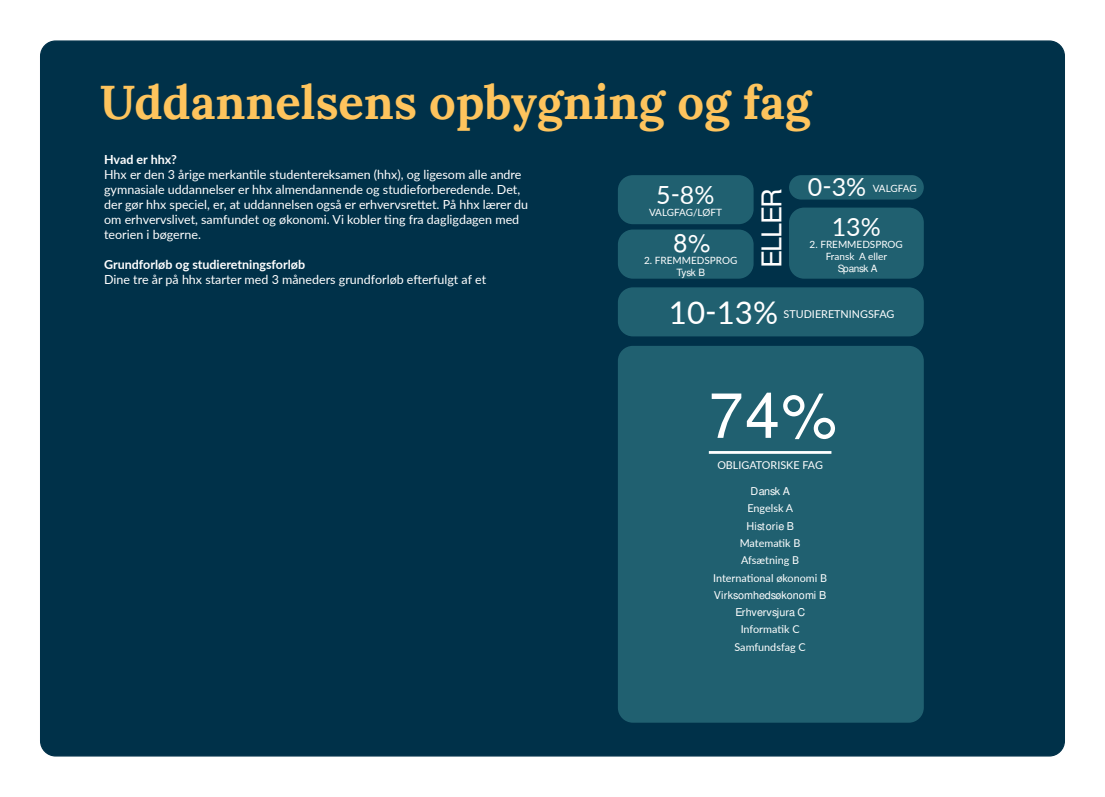
<style>
.page{position:relative;width:1105px;height:797px;background:#fff}
.page>*{position:absolute;margin:0;border:0;box-sizing:border-box;transform-origin:0 0}
.t1{font:62.5px "Lato";color:#fff}
.t2{font:700 47.25px "Lora";color:#fec45d}
.t3{font:31.25px "Lato";color:#fff}
.t4{font:27.25px "Lato";letter-spacing:-.065em;color:#fff}
.t5{font:25px "Lato";color:#fff}
.t6{font:12.5px/15px "Lato";color:#fff}
.t7{font:700 12.5px "Lato";color:#fff}
.t8{font:10.75px/17.2px "Lato";color:#fff;text-align:center}
.t9{font:10px/12px "Lato";color:#fff;text-align:center}
.t10{font:10px "Lato";letter-spacing:-.02em;color:#fff}
.t11{font:10px "Lato";letter-spacing:-.025em;color:#fff}
</style>
<div class="page">
<div style="left:41px;top:41px;width:1023px;height:715px;background:#003149;border-radius:15px"></div>
<div style="left:618px;top:346px;width:306px;height:376px;background:#206070;border-radius:15px"></div>
<div style="left:618px;top:229px;width:136px;height:50px;background:#206070;border-radius:15px"></div>
<div style="left:789px;top:207px;width:135px;height:72px;background:#206070;border-radius:15px"></div>
<div style="left:618px;top:287px;width:306px;height:49px;background:#206070;border-radius:15px"></div>
<div style="left:789px;top:175px;width:135px;height:24px;background:#206070;border-radius:12px"></div>
<div style="left:618px;top:175px;width:136px;height:49px;background:#206070;border-radius:15px"></div>
<hr style="left:709px;top:451px;width:122px;height:3px;background:#fff">
<h2 class="t2" style="left:100px;top:83px;width:713px">Uddannelsens opbygning og fag</h2>
<p class="t7" style="left:104px;top:150px;width:74px">Hvad er hhx?</p>
<p class="t6" style="left:104px;top:166px;width:425px">Hhx er den 3 årige merkan琀椀le studentereksamen (hhx), og ligesom alle andre gymnasiale uddannelser er hhx almendannende og studieforberedende. Det, der gør hhx speciel, er, at uddannelsen også er erhvervsre琀琀et. På hhx lærer du om erhvervslivet, samfundet og økonomi. Vi kobler 琀椀ng fra dagligdagen med teorien i bøgerne.</p>
<p class="t7" style="left:104px;top:255px;width:202px">Grundforløb og studieretningsforløb</p>
<p class="t6" style="left:104px;top:271px;width:383px">Dine tre år på hhx starter med 3 måneders grundforløb e昀琀erfulgt af et</p>
<h3 class="t5" style="left:808px;top:169px;width:60px">0-3%</h3>
<p class="t11" style="left:873px;top:182px;width:46px">VALGFAG</p>
<h3 class="t5" style="left:656px;top:177px;width:60px">5-8%</h3>
<p class="t10" style="left:649px;top:205px;width:74px">VALGFAG/LØFT</p>
<h3 class="t4" style="left:761px;top:268px;width:81px;rotate:-90deg">ELLER</h3>
<h3 class="t3" style="left:669px;top:290px;width:111px">10-13%</h3>
<p class="t8" style="left:784px;top:305px;width:112px">STUDIERETNINGSFAG</p>
<h3 class="t5" style="left:832px;top:209px;width:51px">13%</h3>
<p class="t9" style="left:810px;top:238px;width:95px">2. FREMMEDSPROG<br>Fransk A eller<br>Spansk A</p>
<h3 class="t5" style="left:673px;top:233px;width:38px">8%</h3>
<p class="t9" style="left:644px;top:253px;width:95px">2. FREMMEDSPROG<br>Tysk B</p>
<h1 class="t1" style="left:709px;top:390px;width:130px">74%</h1>
<p class="t8" style="left:717px;top:456px;width:107px">OBLIGATORISKE FAG</p>
<p class="t8" style="left:713px;top:483px;width:116px">Dansk A<br>Engelsk A<br>Historie B<br>Matema琀椀k B<br>Afsætning B<br>Interna琀椀onal økonomi B<br>Virksomhedsøkonomi B<br>Erhvervsjura C<br>Informa琀椀k C<br>Samfundsfag C</p>
</div>
